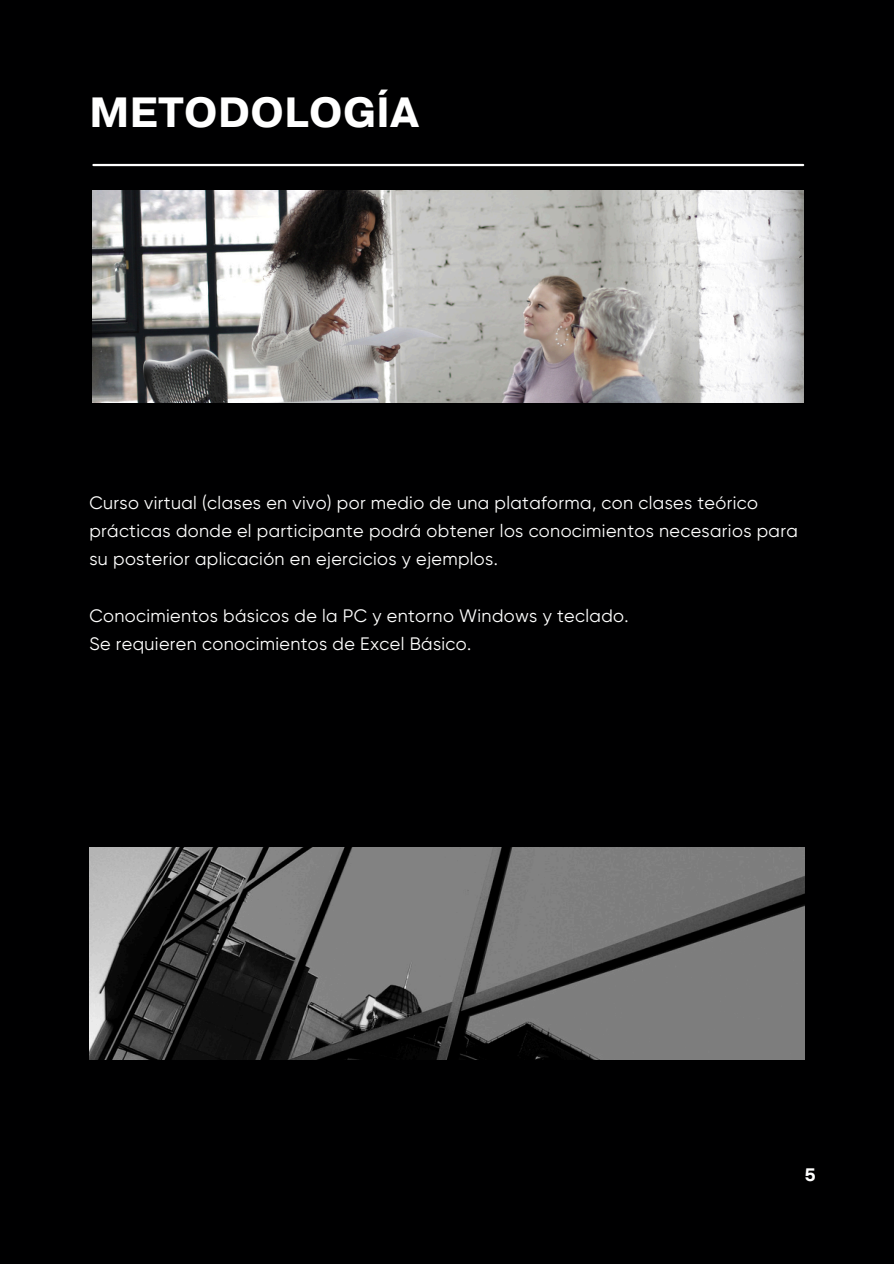
<style>
.page{position:relative;width:894px;height:1264px;background:#fff}
.page>*{position:absolute;margin:0;border:0;box-sizing:border-box;transform-origin:0 0}
.t1{font:700 42px "Pragmatica";letter-spacing:.01em;color:#fff}
.t2{font:18px/28.2px "Gilroy";letter-spacing:.02em;color:#fff}
.t3{font:700 18px "TT Interphases";color:#fff}
</style>
<div class="page">
<div style="left:0;top:0;width:893px;height:1263px;background:#000001"></div>
<hr style="left:93px;top:164px;width:709px;height:2px;background:#fff">
<img style="left:92px;top:191px;width:711px;height:211px">
<img style="left:89px;top:847px;width:715px;height:212px">
<p class="t1" style="left:89px;top:84px;width:331px">METODOLOGÍA</p>
<h1 class="t2" style="left:89px;top:490px;width:670px">Curso virtual (clases en vivo) por medio de una plataforma, con clases teórico</h1>
<p class="t2" style="left:89px;top:518px;width:709px">prácticas donde el participante podrá obtener los conocimientos necesarios para su posterior aplicación en ejercicios y ejemplos.</p>
<p class="t2" style="left:89px;top:602px;width:540px">Conocimientos básicos de la PC y entorno Windows y teclado.</p>
<p class="t2" style="left:89px;top:631px;width:383px">Se requieren conocimientos de Excel Básico.</p>
<p class="t3" style="left:804px;top:1162px;width:12px">5</p>
</div>
